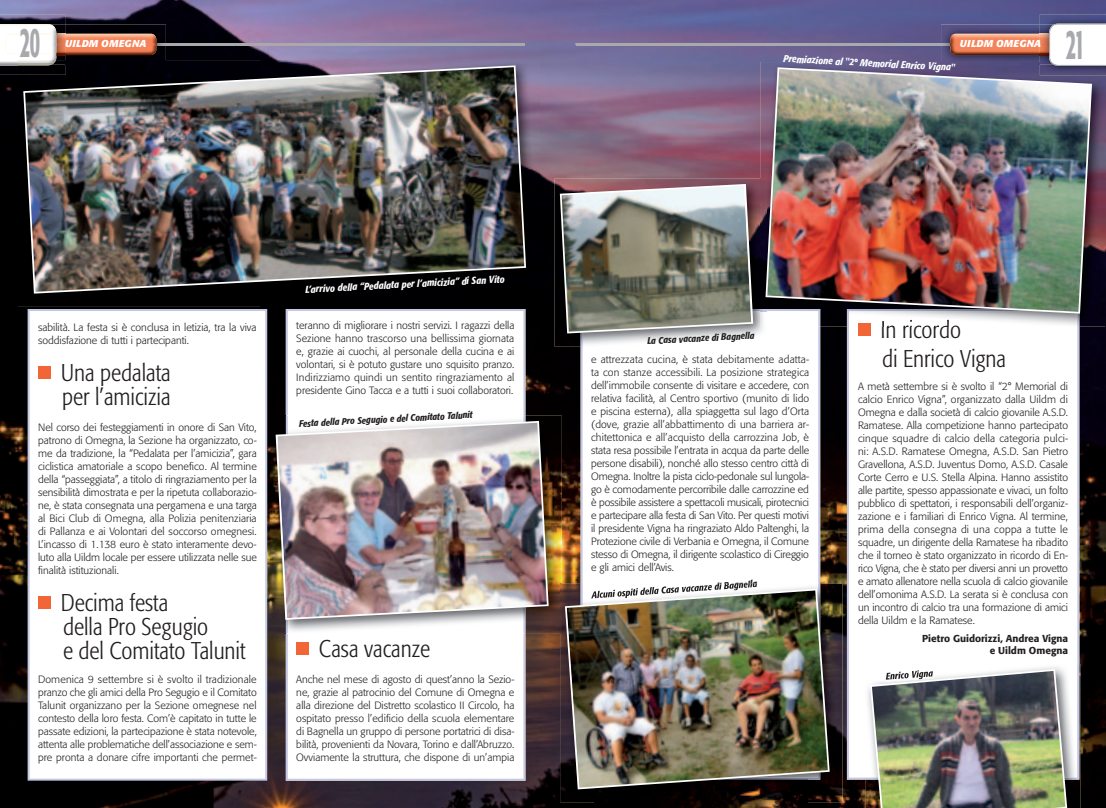
<style>
.page{position:relative;width:1106px;height:808px;background:#fff}
.page>*{position:absolute;margin:0;border:0;box-sizing:border-box;transform-origin:0 0}
.t1{font:500 condensed 43px "Formata";color:#a8a9ad;scale:.5 1}
.t2{font:300 condensed 24px/24px "Formata";color:#231f20}
.t3{font:300 10.5px/13px "Formata";color:#231f20;text-align:justify}
.t4{font:italic 500 condensed 10px "Formata";color:#fff}
.t5{font:500 10px/12px "Formata";color:#231f20;text-align:right}
.t6{font:italic 700 10px "Formata";letter-spacing:.02em;color:#fff}
.t7{font:italic 500 condensed 9.5px "Formata";color:#231f20}
</style>
<div class="page">
<img style="left:0;top:0;width:1106px;height:808px">
<svg style="left:28px;top:309px;width:239px;height:472px"></svg>
<svg style="left:286px;top:309px;width:239px;height:472px"></svg>
<svg style="left:580px;top:326px;width:240px;height:258px"></svg>
<hr style="left:41px;top:43px;width:483px;height:2px;background:#a8a9ad">
<img style="left:66px;top:24px;width:100px;height:36px">
<svg style="left:156px;top:43px;width:10px;height:2px"></svg>
<img style="left:66px;top:34px;width:90px;height:21px">
<img style="left:66px;top:43px;width:90px;height:2px">
<img style="left:0;top:15px;width:66px;height:60px">
<svg style="left:56px;top:53px;width:10px;height:2px"></svg>
<img style="left:56px;top:34px;width:10px;height:19px">
<img style="left:0;top:24px;width:53px;height:1px">
<svg style="left:0;top:62px;width:18px;height:3px"></svg>
<img style="left:0;top:25px;width:56px;height:37px">
<img style="left:6px;top:34px;width:50px;height:21px">
<svg style="left:41px;top:43px;width:25px;height:2px"></svg>
<hr style="left:575px;top:43px;width:484px;height:2px;background:#a8a9ad">
<img style="left:941px;top:24px;width:98px;height:38px">
<svg style="left:941px;top:43px;width:9px;height:2px"></svg>
<img style="left:950px;top:34px;width:89px;height:21px">
<img style="left:950px;top:43px;width:89px;height:2px">
<img style="left:1039px;top:14px;width:67px;height:61px">
<img style="left:18px;top:60px;width:521px;height:247px">
<img style="left:18px;top:64px;width:48px;height:11px">
<img style="left:18px;top:64px;width:34px;height:1px">
<img style="left:18px;top:60px;width:38px;height:4px">
<img style="left:23px;top:65px;width:503px;height:229px">
<svg style="left:847px;top:326px;width:232px;height:454px"></svg>
<img style="left:270px;top:416px;width:292px;height:217px">
<img style="left:288px;top:416px;width:235px;height:217px">
<img style="left:276px;top:421px;width:272px;height:199px">
<img style="left:554px;top:179px;width:206px;height:168px">
<img style="left:580px;top:309px;width:180px;height:38px">
<img style="left:560px;top:184px;width:193px;height:149px">
<img style="left:760px;top:62px;width:241px;height:117px">
<img style="left:1001px;top:64px;width:104px;height:262px">
<img style="left:820px;top:314px;width:27px;height:12px">
<img style="left:760px;top:311px;width:6px;height:15px">
<img style="left:766px;top:314px;width:54px;height:12px">
<img style="left:941px;top:62px;width:98px;height:2px">
<img style="left:1039px;top:66px;width:66px;height:9px">
<svg style="left:1039px;top:24px;width:67px;height:42px"></svg>
<img style="left:1050px;top:62px;width:55px;height:4px">
<img style="left:847px;top:314px;width:232px;height:12px">
<img style="left:760px;top:179px;width:5px;height:130px">
<img style="left:765px;top:67px;width:327px;height:247px">
<img style="left:560px;top:584px;width:35px;height:218px">
<img style="left:807px;top:584px;width:35px;height:218px">
<img style="left:595px;top:789px;width:212px;height:13px">
<img style="left:560px;top:584px;width:2px;height:49px">
<img style="left:590px;top:584px;width:167px;height:5px">
<img style="left:565px;top:589px;width:264px;height:200px">
<img style="left:865px;top:664px;width:215px;height:144px">
<img style="left:865px;top:664px;width:214px;height:116px">
<img style="left:870px;top:669px;width:197px;height:139px">
<h1 class="t1" style="left:20px;top:15px;width:42px">20</h1>
<p class="t6" style="left:960px;top:38px;width:83px">UILDM OMEGNA</p>
<h1 class="t1" style="left:1065px;top:17px;width:39px">21</h1>
<p class="t6" style="left:65px;top:38px;width:83px">UILDM OMEGNA</p>
<p class="t4" style="left:783px;top:52px;width:173px;rotate:3deg">Premiazione al "2° Memorial Enrico Vigna"</p>
<p class="t3" style="left:38px;top:320px;width:220px">sabilità. La festa si è conclusa in letizia, tra la viva soddisfazione di tutti i partecipanti.</p>
<h2 class="t2" style="left:61px;top:360px;width:111px">Una pedalata per l’amicizia</h2>
<p class="t3" style="left:38px;top:420px;width:220px">Nel corso dei festeggiamenti in onore di San Vito, patrono di Omegna, la Sezione ha organizzato, co&shy;me da tradizione, la “Pedalata per l’amicizia”, gara ciclistica amatoriale a scopo benefico. Al termine della “passeggiata”, a titolo di ringraziamento per la sensibilità dimostrata e per la ripetuta collaborazio&shy;ne, è stata consegnata una pergamena e una targa al Bici Club di Omegna, alla Polizia penitenziaria di Pallanza e ai Volontari del soccorso omegnesi.<br>L’incasso di 1.138 euro è stato interamente devo&shy;luto alla Uildm locale per essere utilizzata nelle sue finalità istituzionali.</p>
<h2 class="t2" style="left:61px;top:590px;width:186px">Decima festa<br>della Pro Segugio<br>e del Comitato Talunit</h2>
<p class="t3" style="left:38px;top:672px;width:220px">Domenica 9 settembre si è svolto il tradizionale pranzo che gli amici della Pro Segugio e il Comitato Talunit organizzano per la Sezione omegnese nel contesto della loro festa. Com’è capitato in tutte le passate edizioni, la partecipazione è stata notevole, attenta alle problematiche dell’associazione e sem&shy;pre pronta a donare cifre importanti che permet-</p>
<p class="t4" style="left:305px;top:283px;width:201px;rotate:-3deg">L’arrivo della “Pedalata per l’amicizia” di San Vito</p>
<p class="t3" style="left:296px;top:318px;width:220px">teranno di migliorare i nostri servizi. I ragazzi della Sezione hanno trascorso una bellissima giornata e, grazie ai cuochi, al personale della cucina e ai volontari, si è potuto gustare uno squisito pranzo.<br>Indirizziamo quindi un sentito ringraziamento al presidente Gino Tacca e a tutti i suoi collaboratori.</p>
<p class="t7" style="left:298px;top:418px;width:175px;rotate:-3deg">Festa della Pro Segugio e del Comitato Talunit</p>
<h2 class="t2" style="left:319px;top:636px;width:113px">Casa vacanze</h2>
<p class="t3" style="left:296px;top:672px;width:220px">Anche nel mese di agosto di quest’anno la Sezio&shy;ne, grazie al patrocinio del Comune di Omegna e alla direzione del Distretto scolastico II Circolo, ha ospitato presso l’edificio della scuola elementare di Bagnella un gruppo di persone portatrici di disa&shy;bilità, provenienti da Novara, Torino e dall’Abruzzo.<br>Ovviamente la struttura, che dispone di un’ampia</p>
<p class="t7" style="left:647px;top:335px;width:109px;rotate:-3deg">La Casa vacanze di Bagnella</p>
<p class="t3" style="left:591px;top:353px;width:220px">e attrezzata cucina, è stata debitamente adatta&shy;ta con stanze accessibili. La posizione strategica dell’immobile consente di visitare e accedere, con relativa facilità, al Centro sportivo (munito di lido e piscina esterna), alla spiaggetta sul lago d’Orta (dove, grazie all’abbattimento di una barriera ar&shy;chitettonica e all’acquisto della carrozzina Job, è stata resa possibile l’entrata in acqua da parte delle persone disabili), nonché allo stesso centro città di Omegna. Inoltre la pista ciclo-pedonale sul lungola&shy;go è comodamente percorribile dalle carrozzine ed è possibile assistere a spettacoli musicali, pirotecnici e partecipare alla festa di San Vito. Per questi motivi il presidente Vigna ha ringraziato Aldo Paltenghi, la Protezione civile di Verbania e Omegna, il Comune stesso di Omegna, il dirigente scolastico di Cireggio e gli amici dell’Avis.</p>
<h2 class="t2" style="left:880px;top:316px;width:127px;line-height:28.8px">In ricordo<br>di Enrico Vigna</h2>
<p class="t3" style="left:858px;top:380px;width:212px">A metà settembre si è svolto il “2° Memorial di calcio Enrico Vigna”, organizzato dalla Uildm di Omegna e dalla società di calcio giovanile A.S.D.<br>Ramatese. Alla competizione hanno partecipato cinque squadre di calcio della categoria pulci&shy;ni: A.S.D. Ramatese Omegna, A.S.D. San Pietro Gravellona, A.S.D. Juventus Domo, A.S.D. Casale Corte Cerro e U.S. Stella Alpina. Hanno assistito alle partite, spesso appassionate e vivaci, un folto pubblico di spettatori, i responsabili dell’organiz&shy;zazione e i familiari di Enrico Vigna. Al termine, prima della consegna di una coppa a tutte le squadre, un dirigente della Ramatese ha ribadito che il torneo è stato organizzato in ricordo di En&shy;rico Vigna, che è stato per diversi anni un provetto e amato allenatore nella scuola di calcio giovanile dell’omonima A.S.D. La serata si è conclusa con un incontro di calcio tra una formazione di amici della Uildm e la Ramatese.</p>
<p class="t5" style="left:922px;top:632px;width:147px">Pietro Guidorizzi, Andrea Vigna e Uildm Omegna</p>
</div>
